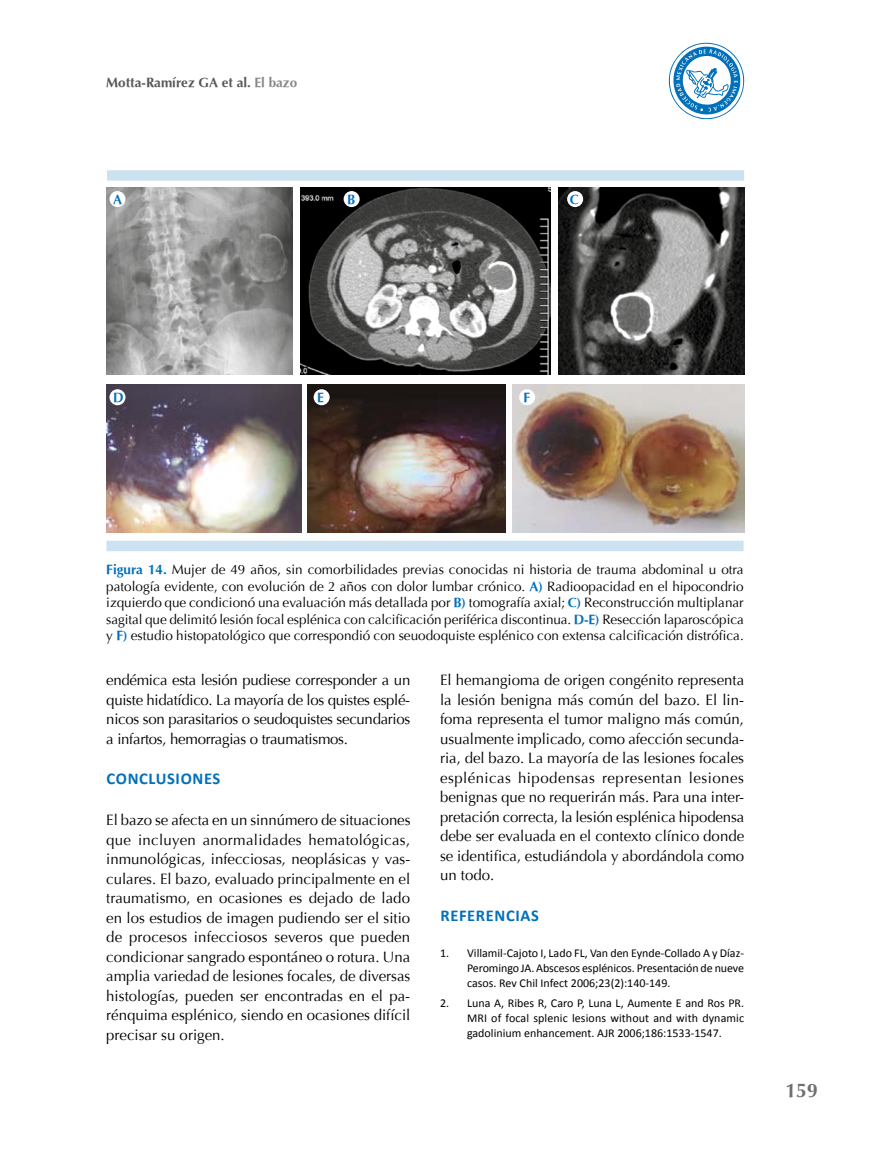
<style>
.page{position:relative;width:893px;height:1149px;background:#fff}
.page>*{position:absolute;margin:0;border:0;box-sizing:border-box;transform-origin:0 0}
.t1{font:700 19.5px "Optima";color:#706f6f}
.t2{font:700 16.5px "Calibri";letter-spacing:.04em;color:#0070ba}
.t3{font:15px/19.5px "Optima";color:#000;text-align:justify}
.t4{font:13.5px/16.5px "Optima";color:#000;text-align:justify}
.t5{font:700 13.5px "Optima";color:#575756}
.t6{font:700 13.5px "Optima";color:#0070ba}
.t7{font:12px/15px "Calibri";color:#000;text-align:justify}
.s1{color:#878787}
.s2{font-weight:700;color:#0070ba}
</style>
<div class="page">
<svg style="left:669px;top:43px;width:75px;height:76px"></svg>
<img style="left:106px;top:187px;width:186px;height:188px">
<img style="left:300px;top:187px;width:251px;height:188px">
<img style="left:559px;top:187px;width:185px;height:188px">
<img style="left:106px;top:384px;width:195px;height:148px">
<img style="left:308px;top:384px;width:197px;height:148px">
<img style="left:513px;top:384px;width:231px;height:148px">
<div style="left:106px;top:540px;width:638px;height:11px;background:#cde2f1"></div>
<div style="left:107px;top:170px;width:637px;height:11px;background:#cde2f1"></div>
<div style="left:109px;top:191px;width:16px;height:16px;background:#fff;border-radius:50%"></div>
<div style="left:109px;top:389px;width:16px;height:16px;background:#fff;border-radius:50%"></div>
<div style="left:344px;top:191px;width:16px;height:16px;background:#fff;border-radius:50%"></div>
<div style="left:314px;top:389px;width:16px;height:16px;background:#fff;border-radius:50%"></div>
<div style="left:567px;top:191px;width:16px;height:16px;background:#fff;border-radius:50%"></div>
<div style="left:519px;top:389px;width:16px;height:16px;background:#fff;border-radius:50%"></div>
<p class="t5" style="left:106px;top:75px;width:192px">Motta-Ramírez GA et al. <span class="s1">El bazo</span></p>
<p class="t6" style="left:113px;top:191px;width:11px">A</p>
<p class="t6" style="left:347px;top:191px;width:10px">B</p>
<p class="t6" style="left:570px;top:191px;width:11px">C</p>
<p class="t6" style="left:113px;top:389px;width:12px">D</p>
<p class="t6" style="left:317px;top:389px;width:8px">E</p>
<p class="t6" style="left:523px;top:389px;width:8px">F</p>
<p class="t4" style="left:106px;top:561px;width:639px"><span class="s2">Figura 14.</span> Mujer de 49 años, sin comorbilidades previas conocidas ni historia de trauma abdominal u otra patología evidente, con evolución de 2 años con dolor lumbar crónico. <span class="s2">A)</span> Radioopacidad en el hipocondrio izquierdo que condicionó una evaluación más detallada por <span class="s2">B)</span> tomografía axial; <span class="s2">C)</span> Reconstrucción multiplanar sagital que delimitó lesión focal esplénica con calcificación periférica discontinua. <span class="s2">D-E)</span> Resección laparoscópica y <span class="s2">F)</span> estudio histopatológico que correspondió con seuodoquiste esplénico con extensa calcificación distrófica.</p>
<p class="t3" style="left:106px;top:670px;width:306px">endémica esta lesión pudiese corresponder a un quiste hidatídico. La mayoría de los quistes esplé&shy;nicos son parasitarios o seudoquistes secundarios a infartos, hemorragias o traumatismos.</p>
<p class="t2" style="left:107px;top:768px;width:115px">CONCLUSIONES</p>
<p class="t3" style="left:106px;top:810px;width:306px">El bazo se afecta en un sinnúmero de situaciones que incluyen anormalidades hematológicas, inmunológicas, infecciosas, neoplásicas y vas&shy;culares. El bazo, evaluado principalmente en el traumatismo, en ocasiones es dejado de lado en los estudios de imagen pudiendo ser el sitio de procesos infecciosos severos que pueden condicionar sangrado espontáneo o rotura. Una amplia variedad de lesiones focales, de diversas histologías, pueden ser encontradas en el pa&shy;rénquima esplénico, siendo en ocasiones difícil precisar su origen.</p>
<p class="t3" style="left:440px;top:670px;width:306px">El hemangioma de origen congénito representa la lesión benigna más común del bazo. El lin&shy;foma representa el tumor maligno más común, usualmente implicado, como afección secunda&shy;ria, del bazo. La mayoría de las lesiones focales esplénicas hipodensas representan lesiones benignas que no requerirán más. Para una inter&shy;pretación correcta, la lesión esplénica hipodensa debe ser evaluada en el contexto clínico donde se identifica, estudiándola y abordándola como un todo.</p>
<p class="t2" style="left:440px;top:904px;width:100px">REFERENCIAS</p>
<p class="t7" style="left:467px;top:945px;width:278px;text-indent:-27px">1. Villamil-Cajoto I, Lado FL, Van den Eynde-Collado A y Díaz-Peromingo JA. Abscesos esplénicos. Presentación de nueve casos. Rev Chil Infect 2006;23(2):140-149.</p>
<p class="t7" style="left:467px;top:994px;width:279px;text-indent:-27px">2. Luna A, Ribes R, Caro P, Luna L, Aumente E and Ros PR.<br>MRI of focal splenic lesions without and with dynamic gadolinium enhancement. AJR 2006;186:1533-1547.</p>
<h1 class="t1" style="left:785px;top:1079px;width:34px">159</h1>
</div>
